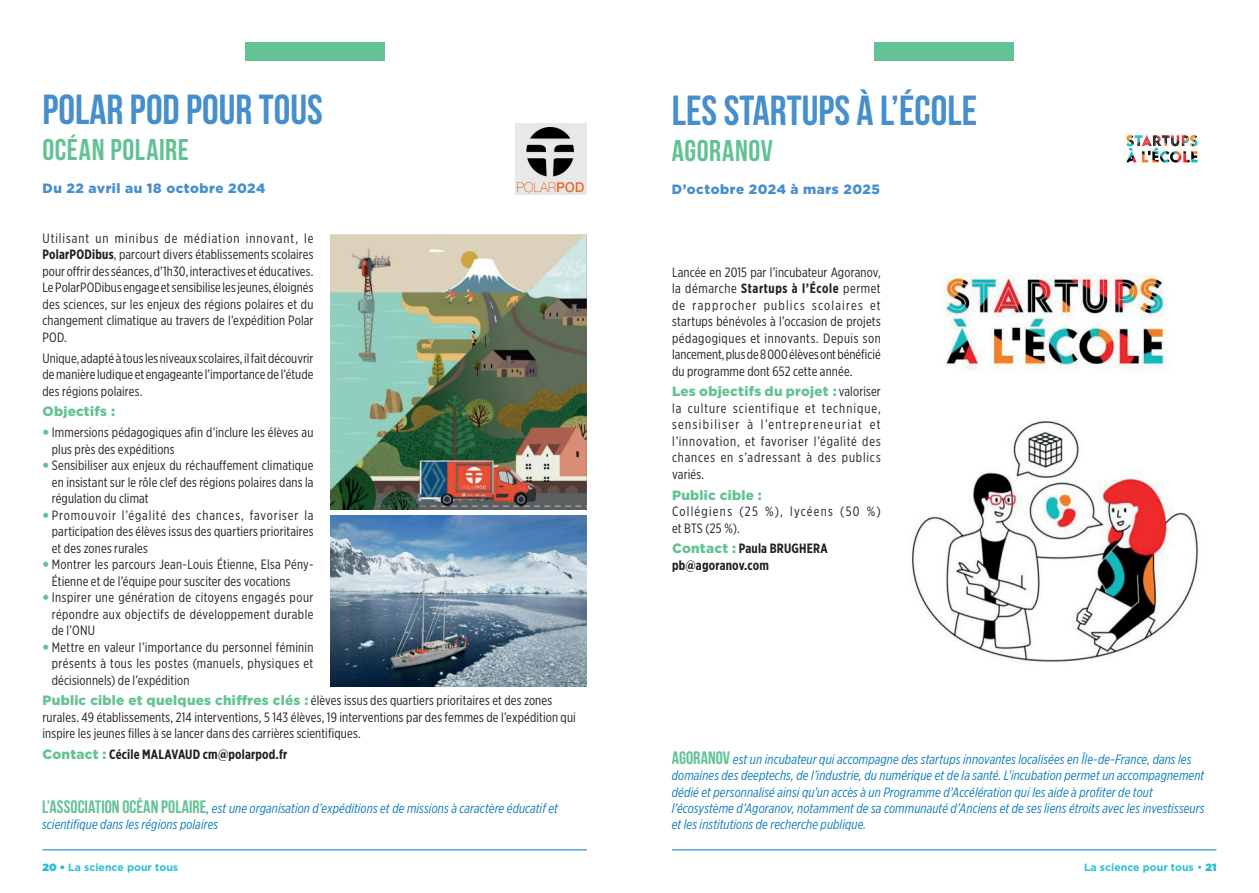
<style>
.page{position:relative;width:1259px;height:893px;background:#fff}
.page>*{position:absolute;margin:0;border:0;box-sizing:border-box;transform-origin:0 0}
.t1{font:700 42px "Bebas Neue";color:#468fcc}
.t2{font:30px "Bebas Neue";letter-spacing:.02em;color:#63c294}
.t3{font:13.5px/16.5px "Gotham X Narrow";letter-spacing:.01em;color:#231f20;text-align:justify}
.t4{font:italic 13.5px/16.2px "Gotham X Narrow";letter-spacing:.01em;color:#077ab7}
.t5{font:700 13.5px/16.5px "Gotham X Narrow";letter-spacing:.015em;color:#231f20}
.t6{font:900 13.5px "Gotham";letter-spacing:.015em;color:#63c294}
.t7{font:900 13.5px "Gotham";letter-spacing:.035em;color:#468fcc}
.t8{font:13.5px/16.5px "Gotham X Narrow";letter-spacing:.09em;color:#231f20}
.t9{font:700 10.5px "Gotham";color:#2abfd1}
.s1{font-weight:700}
.s2{font-family:"Gotham";font-weight:900;color:#63c294}
.s3{font-family:"Bebas Neue";font-weight:700;font-style:normal;font-size:18px;color:#63c294}
.s4{font-family:"Gotham X Narrow";font-weight:400;color:#231f20}
.s5{font-weight:900}
</style>
<div class="page">
<hr style="left:43px;top:849px;width:544px;height:1px;background:#077ab7">
<hr style="left:672px;top:849px;width:544px;height:1px;background:#077ab7">
<div style="left:245px;top:43px;width:139px;height:18px;background:#63c294"></div>
<div style="left:874px;top:43px;width:139px;height:18px;background:#63c294"></div>
<img style="left:912px;top:274px;width:287px;height:388px">
<img style="left:330px;top:235px;width:257px;height:274px">
<img style="left:330px;top:516px;width:257px;height:170px">
<img style="left:515px;top:123px;width:72px;height:71px">
<img style="left:1126px;top:134px;width:72px;height:30px">
<h1 class="t1" style="left:43px;top:87px;width:282px">POLAR POD POUR TOUS</h1>
<h2 class="t2" style="left:43px;top:134px;width:148px">OCéAN POLAIRE</h2>
<p class="t7" style="left:43px;top:179px;width:224px">Du 22 avril au 18 octobre 2024</p>
<p class="t3" style="left:43px;top:230px;width:272px">Utilisant un minibus de médiation innovant, le <span class="s1">PolarPODibus</span>, parcourt divers établissements scolaires pour offrir des séances, d’1h30, interactives et éducatives.<br>Le PolarPODibus engage et sensibilise les jeunes, éloignés des sciences, sur les enjeux des régions polaires et du changement climatique au travers de l’expédition Polar POD.</p>
<p class="t3" style="left:43px;top:349px;width:272px">Unique, adapté à tous les niveaux scolaires, il fait découvrir de manière ludique et engageante l’importance de l’étude des régions polaires.</p>
<p class="t6" style="left:43px;top:402px;width:74px">Objectifs :</p>
<p class="t3" style="left:52px;top:424px;width:263px;text-indent:-9px"><span class="s2">•</span> Immersions pédagogiques afin d’inclure les élèves au plus près des expéditions</p>
<p class="t3" style="left:52px;top:457px;width:263px;text-indent:-9px"><span class="s2">•</span> Sensibiliser aux enjeux du réchauffement climatique en insistant sur le rôle clef des régions polaires dans la régulation du climat</p>
<p class="t3" style="left:52px;top:506px;width:263px;text-indent:-9px"><span class="s2">•</span> Promouvoir l’égalité des chances, favoriser la participation des élèves issus des quartiers prioritaires et des zones rurales</p>
<p class="t3" style="left:52px;top:556px;width:263px;text-indent:-9px"><span class="s2">•</span> Montrer les parcours Jean-Louis Étienne, Elsa Pény-<br>Étienne et de l’équipe pour susciter des vocations</p>
<p class="t3" style="left:52px;top:589px;width:263px;text-indent:-9px"><span class="s2">•</span> Inspirer une génération de citoyens engagés pour répondre aux objectifs de développement durable de l’ONU</p>
<p class="t3" style="left:52px;top:638px;width:263px;text-indent:-9px"><span class="s2">•</span> Mettre en valeur l’importance du personnel féminin présents à tous les postes (manuels, physiques et décisionnels) de l’expédition</p>
<p class="t3" style="left:43px;top:692px;width:535px;text-align:left"><span class="s2">Public cible et quelques chiffres clés :</span> élèves issus des quartiers prioritaires et des zones rurales. 49 établissements, 214 interventions, 5 143 élèves, 19 interventions par des femmes de l’expédition qui inspire les jeunes filles à se lancer dans des carrières scientifiques.</p>
<p class="t5" style="left:43px;top:746px;width:246px"><span class="s2">Contact :</span> Cécile MALAVAUD cm@polarpod.fr</p>
<p class="t4" style="left:42px;top:800px;width:517px"><span class="s3">L’ASSOCIATION OCÉAN POLAIRE</span>, est une organisation d’expéditions et de missions à caractère éducatif et scientifique dans les régions polaires</p>
<h1 class="t1" style="left:672px;top:87px;width:307px">LES STARTUPS À L’ÉCOLE</h1>
<h2 class="t2" style="left:672px;top:134px;width:103px">AGORAnOV</h2>
<p class="t7" style="left:672px;top:180px;width:210px">D’octobre 2024 à mars 2025</p>
<p class="t3" style="left:672px;top:263px;width:210px">Lancée en 2015 par l’incubateur Agoranov, la démarche <span class="s1">Startups à l’École</span> permet de rapprocher publics scolaires et startups bénévoles à l’occasion de projets pédagogiques et innovants. Depuis son lancement, plus de 8 000 élèves ont bénéficié du programme dont 652 cette année.</p>
<p class="t6" style="left:672px;top:382px;width:210px">Les objectifs du projet : <span class="s4">valoriser</span></p>
<p class="t3" style="left:672px;top:400px;width:210px">la culture scientifique et technique, sensibiliser à l’entrepreneuriat et l’innovation, et favoriser l’égalité des chances en s’adressant à des publics variés.</p>
<p class="t6" style="left:672px;top:485px;width:91px">Public cible :</p>
<p class="t8" style="left:672px;top:503px;width:210px">Collégiens (25 %), lycéens (50 %) et BTS (25 %).</p>
<p class="t5" style="left:672px;top:540px;width:157px"><span class="s2">Contact :</span> Paula BRUGHERA pb@agoranov.com</p>
<p class="t4" style="left:672px;top:751px;width:534px"><span class="s3">AGORANOV</span> est un incubateur qui accompagne des startups innovantes localisées en Île-de-France, dans les domaines des deeptechs, de l’industrie, du numérique et de la santé. L’incubation permet un accompagnement dédié et personnalisé ainsi qu’un accès à un Programme d’Accélération qui les aide à profiter de tout l’écosystème d’Agoranov, notamment de sa communauté d’Anciens et de ses liens étroits avec les investisseurs et les institutions de recherche publique.</p>
<p class="t9" style="left:43px;top:860px;width:137px"><span class="s5">20 •</span> La science pour tous</p>
<p class="t9" style="left:1084px;top:860px;width:134px">La science pour tous • <span class="s5">21</span></p>
</div>
